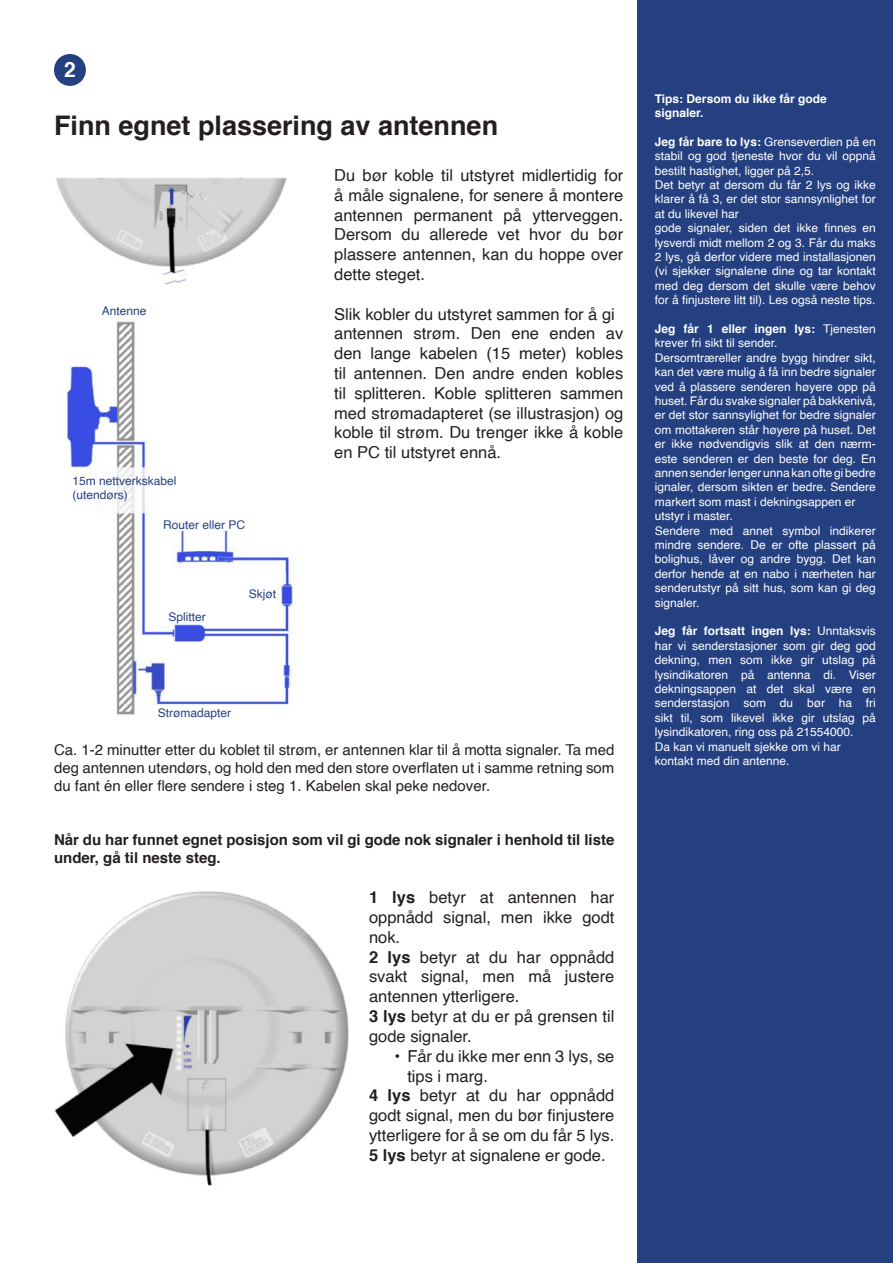
<style>
.page{position:relative;width:893px;height:1263px;background:#fff}
.page>*{position:absolute;margin:0;border:0;box-sizing:border-box;transform-origin:0 0}
.t1{font:700 27px "Helvetica";color:#241f1f}
.t2{font:700 21px "Helvetica";color:#fff}
.t3{font:16.5px/19.8px "Helvetica";color:#241f1f}
.t4{font:15px/18px "Helvetica";color:#241f1f;text-align:justify}
.t5{font:700 15px/18px "Helvetica";color:#241f1f}
.t6{font:12px/14.4px "Helvetica";color:#fff}
.t7{font:12px/14.4px "Helvetica";color:#254081}
.t8{font:700 12px/14.4px "Helvetica";color:#fff}
.s1{font-weight:700}
</style>
<div class="page">
<img style="left:65px;top:321px;width:229px;height:394px">
<div style="left:638px;top:0;width:255px;height:1263px;background:#254081"></div>
<div style="left:54px;top:54px;width:32px;height:32px;background:#254081;border-radius:50%"></div>
<img style="left:56px;top:178px;width:230px;height:106px">
<img style="left:54px;top:891px;width:295px;height:295px">
<h2 class="t2" style="left:64px;top:53px;width:13px">2</h2>
<h1 class="t1" style="left:54px;top:104px;width:446px">Finn egnet plassering av antennen</h1>
<h3 class="t3" style="left:334px;top:166px;width:291px;text-align:justify">Du bør koble til utstyret midlertidig for å måle signalene, for senere å montere antennen permanent på ytterveggen.<br>Dersom du allerede vet hvor du bør plassere antennen, kan du hoppe over dette steget.</h3>
<p class="t3" style="left:334px;top:304px;width:291px">Slik kobler du utstyret sammen for å gi antennen strøm. Den ene enden av den lange kabelen (15 meter) kobles til antennen. Den andre enden kobles til splitteren. Koble splitteren sammen med strømadapteret (se illustrasjon) og koble til strøm. Du trenger ikke å koble en PC til utstyret ennå.</p>
<p class="t7" style="left:102px;top:304px;width:46px">Antenne</p>
<p class="t7" style="left:72px;top:474px;width:106px">15m nettverkskabel (utendørs)</p>
<p class="t7" style="left:163px;top:518px;width:84px">Router eller PC</p>
<p class="t7" style="left:169px;top:610px;width:39px">Splitter</p>
<p class="t7" style="left:249px;top:587px;width:29px">Skjøt</p>
<p class="t7" style="left:158px;top:706px;width:75px">Strømadapter</p>
<p class="t4" style="left:54px;top:741px;width:562px">Ca. 1-2 minutter etter du koblet til strøm, er antennen klar til å motta signaler. Ta med deg antennen utendørs, og hold den med den store overflaten ut i samme retning som du fant én eller flere sendere i steg 1. Kabelen skal peke nedover.</p>
<p class="t5" style="left:54px;top:831px;width:562px">Når du har funnet egnet posisjon som vil gi gode nok signaler i henhold til liste under, gå til neste steg.</p>
<h3 class="t3" style="left:369px;top:888px;width:247px"><span class="s1">1 lys</span> betyr at antennen har oppnådd signal, men ikke godt nok.<br><span class="s1">2 lys</span> betyr at du har oppnådd svakt signal, men må justere antennen ytterligere.<br><span class="s1">3 lys</span> betyr at du er på grensen til gode signaler.</h3>
<h3 class="t3" style="left:395px;top:1046px;width:221px">• Får du ikke mer enn 3 lys, se</h3>
<h3 class="t3" style="left:407px;top:1066px;width:82px">tips i marg.</h3>
<h3 class="t3" style="left:369px;top:1086px;width:247px"><span class="s1">4 lys</span> betyr at du har oppnådd</h3>
<h3 class="t3" style="left:369px;top:1106px;width:247px">godt signal, men du bør finjustere</h3>
<h3 class="t3" style="left:369px;top:1126px;width:247px">ytterligere for å se om du får 5 lys.</h3>
<h3 class="t3" style="left:369px;top:1145px;width:238px"><span class="s1">5 lys</span> betyr at signalene er gode.</h3>
<p class="t8" style="left:655px;top:91px;width:173px">Tips: Dersom du ikke får gode signaler.</p>
<p class="t6" style="left:655px;top:135px;width:223px"><span class="s1">Jeg får bare to lys:</span> Grenseverdien på en stabil og god tjeneste hvor du vil oppnå bestilt hastighet, ligger på 2,5.<br>Det betyr at dersom du får 2 lys og ikke klarer å få 3, er det stor sannsynlighet for at du likevel har<br>gode signaler, siden det ikke finnes en lysverdi midt mellom 2 og 3. Får du maks 2 lys, gå derfor videre med installasjonen (vi sjekker signalene dine og tar kontakt med deg dersom det skulle være behov for å finjustere litt til). Les også neste tips.</p>
<p class="t6" style="left:655px;top:322px;width:223px"><span class="s1">Jeg får 1 eller ingen lys:</span> Tjenesten krever fri sikt til sender.<br>Dersomtræreller andre bygg hindrer sikt, kan det være mulig å få inn bedre signaler ved å plassere senderen høyere opp på huset. Får du svake signaler på bakkenivå, er det stor sannsylighet for bedre signaler om mottakeren står høyere på huset. Det er ikke nødvendigvis slik at den nærm&shy;este senderen er den beste for deg. En annen sender lenger unna kan ofte gi bedre ignaler, dersom sikten er bedre. Sendere markert som mast i dekningsappen er utstyr i master.<br>Sendere med annet symbol indikerer mindre sendere. De er ofte plassert på bolighus, låver og andre bygg. Det kan derfor hende at en nabo i nærheten har senderutstyr på sitt hus, som kan gi deg signaler.</p>
<p class="t6" style="left:655px;top:624px;width:223px"><span class="s1">Jeg får fortsatt ingen lys:</span> Unntaksvis har vi senderstasjoner som gir deg god dekning, men som ikke gir utslag på lysindikatoren på antenna di. Viser dekningsappen at det skal være en senderstasjon som du bør ha fri sikt til, som likevel ikke gir utslag på lysindikatoren, ring oss på 21554000.<br>Da kan vi manuelt sjekke om vi har kontakt med din antenne.</p>
</div>
